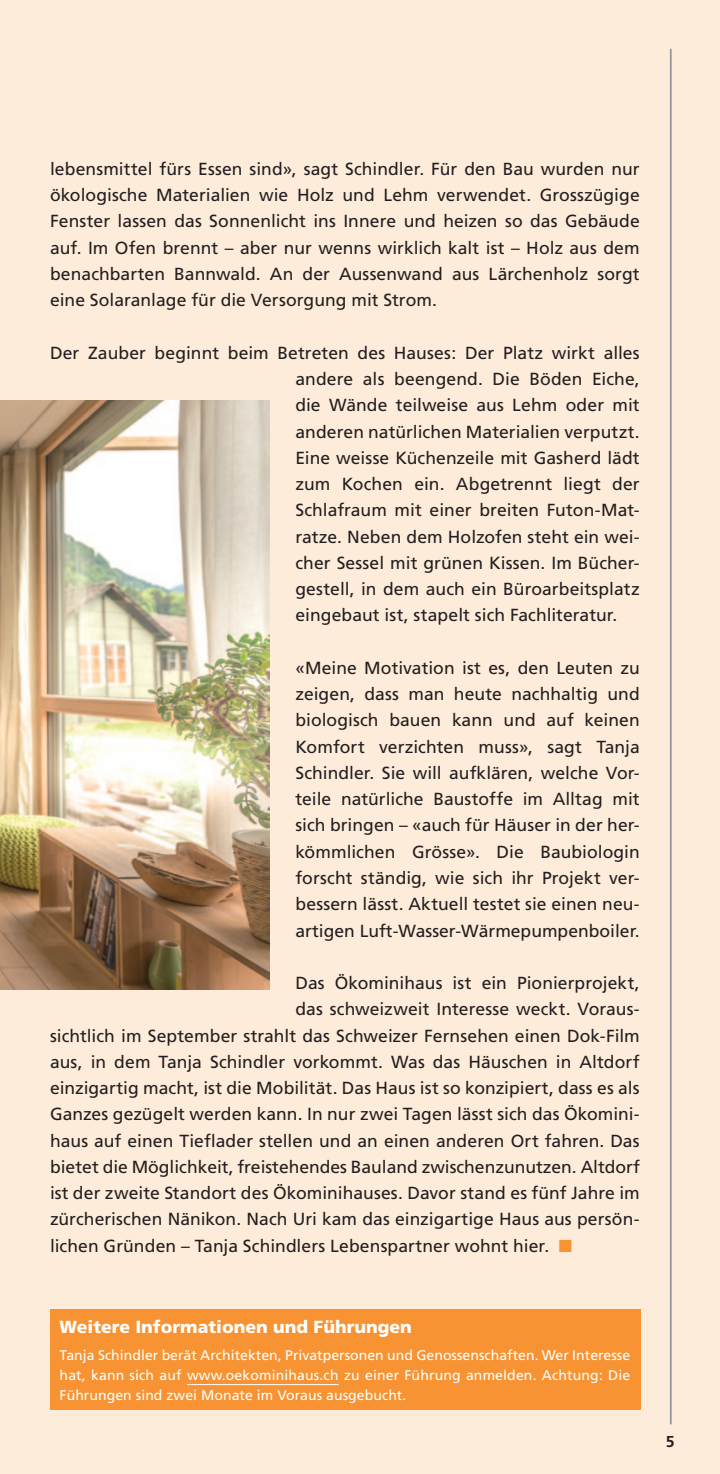
<style>
.page{position:relative;width:720px;height:1474px;background:#fff}
.page>*{position:absolute;margin:0;border:0;box-sizing:border-box;transform-origin:0 0}
.t1{font:17.5px/26.2px "Frutiger";color:#231f20;text-align:justify}
.t2{font:900 17.5px "Frutiger";color:#fff}
.t3{font:700 15.75px "Frutiger";color:#231f20}
.t4{font:14px/20.1px "Frutiger";letter-spacing:.005em;color:#fff;text-align:justify}
.s1{color:#f79332}
</style>
<div class="page">
<div style="left:0;top:0;width:719px;height:1473px;background:#feecda"></div>
<div style="left:50px;top:1309px;width:590px;height:101px;background:#f79332"></div>
<hr style="left:187px;top:1384px;width:152px;height:1px;background:#fff">
<hr style="left:669px;top:49px;width:2px;height:1375px;background:#939598">
<img style="left:0;top:400px;width:269px;height:589px">
<p class="t1" style="left:50px;top:155px;width:591px">lebensmittel fürs Essen sind», sagt Schindler. Für den Bau wurden nur ökologische Materialien wie Holz und Lehm verwendet. Grosszügige Fenster lassen das Sonnenlicht ins Innere und heizen so das Gebäude auf. Im Ofen brennt – aber nur wenns wirklich kalt ist – Holz aus dem benachbarten Bannwald. An der Aussenwand aus Lärchenholz sorgt eine Solaranlage für die Versorgung mit Strom.</p>
<p class="t1" style="left:295px;top:339px;width:346px;text-indent:-245px">Der Zauber beginnt beim Betreten des Hauses: Der Platz wirkt alles andere als beengend. Die Böden Eiche, die Wände teilweise aus Lehm oder mit anderen natürlichen Materialien verputzt.<br>Eine weisse Küchenzeile mit Gasherd lädt zum Kochen ein. Abgetrennt liegt der Schlafraum mit einer breiten Futon-Mat&shy;ratze. Neben dem Holzofen steht ein wei&shy;cher Sessel mit grünen Kissen. Im Bücher&shy;gestell, in dem auch ein Büroarbeitsplatz eingebaut ist, stapelt sich Fachliteratur.</p>
<p class="t1" style="left:295px;top:654px;width:346px">«Meine Motivation ist es, den Leuten zu zeigen, dass man heute nachhaltig und biologisch bauen kann und auf keinen Komfort verzichten muss», sagt Tanja Schindler. Sie will aufklären, welche Vor&shy;teile natürliche Baustoffe im Alltag mit sich bringen – «auch für Häuser in der her&shy;kömmlichen Grösse». Die Baubiologin forscht ständig, wie sich ihr Projekt ver&shy;bessern lässt. Aktuell testet sie einen neu&shy;artigen Luft-Wasser-Wärmepumpenboiler.</p>
<p class="t1" style="left:295px;top:969px;width:345px">Das Ökominihaus ist ein Pionierprojekt,</p>
<p class="t1" style="left:295px;top:995px;width:345px">das schweizweit Interesse weckt. Voraus-</p>
<p class="t1" style="left:50px;top:1022px;width:591px">sichtlich im September strahlt das Schweizer Fernsehen einen Dok-Film</p>
<p class="t1" style="left:50px;top:1048px;width:591px">aus, in dem Tanja Schindler vorkommt. Was das Häuschen in Altdorf</p>
<p class="t1" style="left:50px;top:1074px;width:591px">einzigartig macht, ist die Mobilität. Das Haus ist so konzipiert, dass es als</p>
<p class="t1" style="left:50px;top:1100px;width:591px">Ganzes gezügelt werden kann. In nur zwei Tagen lässt sich das Ökomini-</p>
<p class="t1" style="left:50px;top:1127px;width:591px">haus auf einen Tieflader stellen und an einen anderen Ort fahren. Das</p>
<p class="t1" style="left:50px;top:1153px;width:591px">bietet die Möglichkeit, freistehendes Bauland zwischenzunutzen. Altdorf</p>
<p class="t1" style="left:50px;top:1179px;width:591px">ist der zweite Standort des Ökominihauses. Davor stand es fünf Jahre im</p>
<p class="t1" style="left:50px;top:1205px;width:591px">zürcherischen Nänikon. Nach Uri kam das einzigartige Haus aus persön-</p>
<p class="t1" style="left:50px;top:1232px;width:523px">lichen Gründen – Tanja Schindlers Lebenspartner wohnt hier. <span class="s1">■</span></p>
<p class="t2" style="left:60px;top:1316px;width:353px">Weitere Informationen und Führungen</p>
<p class="t4" style="left:60px;top:1344px;width:572px">Tanja Schindler berät Architekten, Privatpersonen und Genossenschaften. Wer Interesse hat, kann sich auf www.oekominihaus.ch zu einer Führung anmelden. Achtung: Die Führungen sind zwei Monate im Voraus ausgebucht.</p>
<p class="t3" style="left:665px;top:1431px;width:10px">5</p>
</div>
